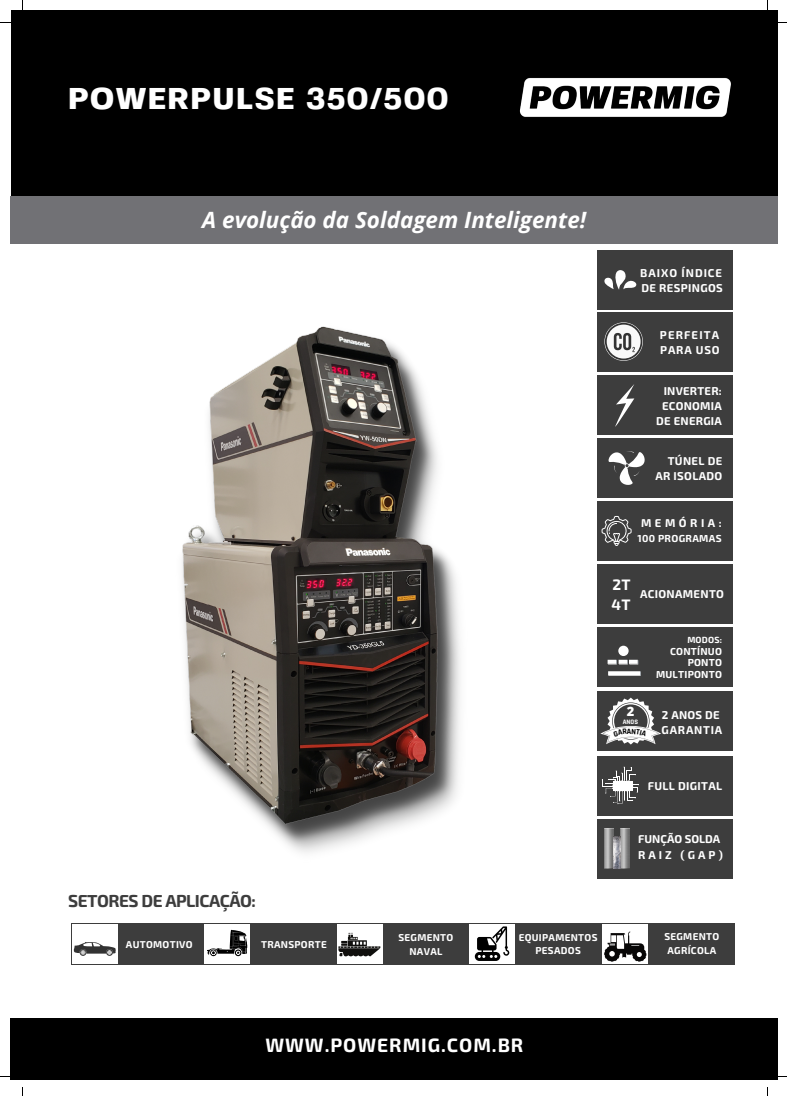
<style>
.page{position:relative;width:787px;height:1096px;background:#fff}
.page>*{position:absolute;margin:0;border:0;box-sizing:border-box;transform-origin:0 0}
.t1{font:800 30px "Fivo Sans";letter-spacing:.05em;color:#fff}
.t2{font:italic 700 22.38px "Open Sans";color:#fff}
.t3{font:700 19.38px "Exo 2";letter-spacing:.05em;color:#fff}
.t4{font:700 17.38px "Exo 2";letter-spacing:-.03em;color:#3d3d3d}
.t5{font:700 15.12px "Exo 2";color:#fff}
.t6{font:800 12.88px "Open Sans";color:#fff}
.t7{font:700 11.38px "Exo 2";letter-spacing:.03em;color:#fff}
.t8{font:700 11.38px "Exo 2";letter-spacing:.085em;color:#fff}
.t9{font:700 11.38px "Exo 2";color:#fff}
.t10{font:700 11.38px "Exo 2";letter-spacing:.31em;color:#fff}
.t11{font:700 11.38px "Exo 2";letter-spacing:.1em;color:#fff}
.t12{font:700 11.38px "Exo 2";letter-spacing:.07em;color:#fff}
.t13{font:700 10.12px "Exo 2";letter-spacing:.02em;color:#fff}
.t14{font:700 10px/13.2px "Exo 2";letter-spacing:.03em;color:#fff;text-align:center}
.t15{font:700 8.88px "Exo 2";letter-spacing:.02em;color:#fff}
.t16{font:700 6.88px "Rajdhani";color:#fff}
</style>
<div class="page">
<div style="left:11px;top:10px;width:767px;height:186px;background:#000"></div>
<div style="left:71px;top:922px;width:133px;height:42px;background:#3d3d3d"></div>
<div style="left:72px;top:923px;width:45px;height:40px;background:#fff"></div>
<div style="left:204px;top:922px;width:133px;height:42px;background:#3d3d3d"></div>
<div style="left:205px;top:923px;width:45px;height:40px;background:#fff"></div>
<div style="left:336px;top:922px;width:133px;height:42px;background:#3d3d3d"></div>
<div style="left:337px;top:923px;width:45px;height:40px;background:#fff"></div>
<div style="left:468px;top:922px;width:134px;height:42px;background:#3d3d3d"></div>
<div style="left:470px;top:923px;width:45px;height:40px;background:#fff"></div>
<div style="left:601px;top:922px;width:133px;height:42px;background:#3d3d3d"></div>
<div style="left:602px;top:923px;width:45px;height:40px;background:#fff"></div>
<div style="left:10px;top:196px;width:768px;height:47px;background:#717175"></div>
<img style="left:519px;top:78px;width:212px;height:39px">
<div style="left:598px;top:628px;width:135px;height:59px;background:#3d3d3d"></div>
<div style="left:618px;top:645px;width:11px;height:11px;background:#fff;border-radius:50%"></div>
<svg style="left:608px;top:659px;width:31px;height:5px"></svg>
<svg style="left:608px;top:671px;width:33px;height:5px"></svg>
<svg style="left:339px;top:932px;width:41px;height:24px"></svg>
<svg style="left:74px;top:942px;width:42px;height:13px"></svg>
<svg style="left:207px;top:929px;width:40px;height:27px"></svg>
<svg style="left:475px;top:926px;width:34px;height:34px"></svg>
<div style="left:598px;top:501px;width:135px;height:59px;background:#3d3d3d"></div>
<svg style="left:601px;top:516px;width:31px;height:30px"></svg>
<div style="left:598px;top:312px;width:135px;height:60px;background:#3d3d3d"></div>
<svg style="left:604px;top:322px;width:39px;height:39px"></svg>
<svg style="left:605px;top:323px;width:37px;height:37px"></svg>
<div style="left:598px;top:375px;width:135px;height:60px;background:#3d3d3d"></div>
<svg style="left:615px;top:384px;width:19px;height:43px"></svg>
<div style="left:598px;top:250px;width:135px;height:59px;background:#3d3d3d"></div>
<svg style="left:604px;top:270px;width:32px;height:20px"></svg>
<div style="left:598px;top:691px;width:135px;height:59px;background:#3d3d3d"></div>
<div style="left:598px;top:819px;width:135px;height:59px;background:#3d3d3d"></div>
<img style="left:604px;top:828px;width:9px;height:40px">
<img style="left:620px;top:828px;width:9px;height:40px">
<img style="left:613px;top:836px;width:8px;height:32px">
<svg style="left:604px;top:931px;width:42px;height:30px"></svg>
<img style="left:182px;top:326px;width:278px;height:527px">
<div style="left:598px;top:438px;width:135px;height:59px;background:#3d3d3d"></div>
<svg style="left:608px;top:451px;width:37px;height:34px"></svg>
<div style="left:598px;top:564px;width:135px;height:59px;background:#3d3d3d"></div>
<div style="left:597px;top:756px;width:135px;height:59px;background:#3d3d3d"></div>
<svg style="left:602px;top:766px;width:37px;height:38px"></svg>
<div style="left:10px;top:1017px;width:768px;height:62px;background:#000"></div>
<svg style="left:600px;top:697px;width:61px;height:47px"></svg>
<p class="t1" style="left:68px;top:87px;width:382px">POWERPULSE 350/500</p>
<p class="t2" style="left:202px;top:204px;width:385px">A evolução da Soldagem Inteligente!</p>
<p class="t8" style="left:640px;top:265px;width:83px">BAIXO ÍNDICE</p>
<p class="t7" style="left:641px;top:280px;width:83px">DE RESPINGOS</p>
<p class="t11" style="left:660px;top:327px;width:61px">PERFEITA</p>
<p class="t7" style="left:660px;top:342px;width:61px">PARA USO</p>
<p class="t7" style="left:664px;top:384px;width:60px">INVERTER:</p>
<p class="t7" style="left:662px;top:399px;width:61px">ECONOMIA</p>
<p class="t7" style="left:656px;top:414px;width:67px">DE ENERGIA</p>
<p class="t7" style="left:668px;top:453px;width:56px">TÚNEL DE</p>
<p class="t7" style="left:655px;top:469px;width:68px">AR ISOLADO</p>
<p class="t10" style="left:641px;top:515px;width:82px">MEMÓRIA:</p>
<p class="t13" style="left:638px;top:532px;width:85px">100 PROGRAMAS</p>
<p class="t5" style="left:612px;top:574px;width:20px">2T</p>
<p class="t5" style="left:611px;top:594px;width:21px">4T</p>
<p class="t7" style="left:640px;top:586px;width:85px">ACIONAMENTO</p>
<p class="t15" style="left:687px;top:633px;width:36px">MODOS:</p>
<p class="t13" style="left:670px;top:644px;width:53px">CONTÍNUO</p>
<p class="t13" style="left:688px;top:656px;width:36px">PONTO</p>
<p class="t13" style="left:656px;top:667px;width:67px">MULTIPONTO</p>
<p class="t6" style="left:627px;top:702px;width:9px">2</p>
<p class="t16" style="left:623px;top:717px;width:17px">ANOS</p>
<p class="t7" style="left:662px;top:707px;width:59px">2 ANOS DE</p>
<p class="t12" style="left:662px;top:722px;width:62px">GARANTIA</p>
<p class="t4" style="left:68px;top:889px;width:189px">SETORES DE APLICAÇÃO:</p>
<p class="t14" style="left:126px;top:937px;width:68px">AUTOMOTIVO</p>
<p class="t14" style="left:261px;top:937px;width:67px">TRANSPORTE</p>
<p class="t14" style="left:398px;top:930px;width:56px">SEGMENTO<br>NAVAL</p>
<p class="t14" style="left:519px;top:930px;width:80px">EQUIPAMENTOS</p>
<p class="t14" style="left:535px;top:943px;width:47px">PESADOS</p>
<p class="t7" style="left:648px;top:778px;width:76px">FULL DIGITAL</p>
<p class="t9" style="left:638px;top:831px;width:84px">FUNÇÃO SOLDA</p>
<p class="t7" style="left:638px;top:847px;width:86px">RAIZ (GAP)</p>
<p class="t14" style="left:664px;top:929px;width:56px">SEGMENTO</p>
<p class="t14" style="left:667px;top:943px;width:50px">AGRÍCOLA</p>
<p class="t3" style="left:265px;top:1032px;width:259px">WWW.POWERMIG.COM.BR</p>
</div>
